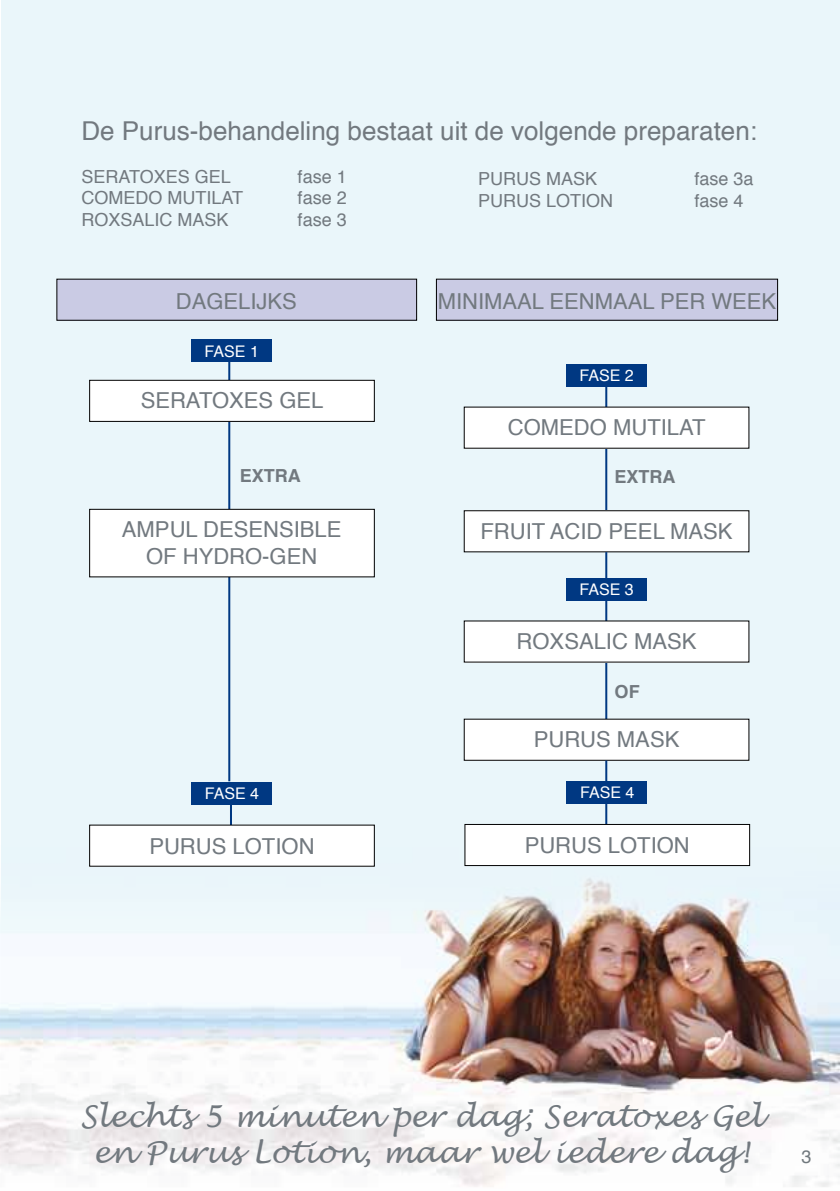
<style>
.page{position:relative;width:840px;height:1191px;background:#fff}
.page>*{position:absolute;margin:0;border:0;box-sizing:border-box;transform-origin:0 0}
.t1{font:italic 30px/36px "Lucida Handwriting";color:#72797f;text-align:center}
.t2{font:26px "Helvetica";color:#72797f}
.t3{font:22px "Helvetica";color:#72797f}
.t4{font:18px "Helvetica";color:#72797f}
.t5{font:700 18px "Helvetica";color:#72797f}
.t6{font:18px "Helvetica";color:#70787d}
.t7{font:16px "Helvetica";letter-spacing:-.055em;color:#fff}
</style>
<div class="page">
<div style="left:1px;top:0;width:838px;height:1183px;background:#eaf6fa"></div>
<img style="left:0;top:841px;width:839px;height:346px">
<hr style="left:605px;top:377px;width:2px;height:157px;background:#003882">
<hr style="left:605px;top:593px;width:2px;height:166px;background:#003882">
<hr style="left:228px;top:361px;width:2px;height:420px;background:#003882">
<div style="left:57px;top:279px;width:359px;height:41px;background:#cacbe4"></div>
<div style="left:90px;top:380px;width:284px;height:41px;background:#fff"></div>
<div style="left:89px;top:380px;width:285px;height:42px;border:1px solid #000"></div>
<div style="left:90px;top:509px;width:284px;height:68px;background:#fff"></div>
<div style="left:89px;top:509px;width:285px;height:68px;border:1px solid #000"></div>
<div style="left:436px;top:279px;width:341px;height:41px;background:#cacbe4"></div>
<div style="left:464px;top:407px;width:284px;height:41px;background:#fff"></div>
<div style="left:464px;top:621px;width:284px;height:41px;background:#fff"></div>
<div style="left:464px;top:511px;width:284px;height:41px;background:#fff"></div>
<div style="left:464px;top:719px;width:284px;height:41px;background:#fff"></div>
<div style="left:191px;top:340px;width:80px;height:22px;background:#003882"></div>
<div style="left:565px;top:364px;width:81px;height:22px;background:#003882"></div>
<hr style="left:605px;top:803px;width:2px;height:53px;background:#003882">
<div style="left:464px;top:824px;width:285px;height:41px;background:#fff"></div>
<div style="left:464px;top:824px;width:285px;height:41px;border:1px solid #000"></div>
<hr style="left:605px;top:760px;width:2px;height:21px;background:#003882">
<div style="left:566px;top:781px;width:80px;height:22px;background:#003882"></div>
<hr style="left:605px;top:552px;width:2px;height:26px;background:#003882">
<div style="left:565px;top:578px;width:81px;height:22px;background:#003882"></div>
<hr style="left:230px;top:804px;width:2px;height:52px;background:#003882">
<div style="left:90px;top:825px;width:284px;height:41px;background:#fff"></div>
<div style="left:191px;top:782px;width:80px;height:22px;background:#003882"></div>
<p class="t2" style="left:81px;top:110px;width:676px">DE PURUS-BEHANDELING BESTAAT UIT DE VOLGENDE PREPARATEN:</p>
<p class="t4" style="left:81px;top:163px;width:151px">SERATOXES GEL</p>
<p class="t4" style="left:297px;top:163px;width:51px">FASE 1</p>
<p class="t4" style="left:81px;top:184px;width:163px">COMEDO MUTILAT</p>
<p class="t4" style="left:297px;top:184px;width:51px">FASE 2</p>
<p class="t4" style="left:81px;top:206px;width:149px">ROXSALIC MASK</p>
<p class="t4" style="left:297px;top:206px;width:51px">FASE 3</p>
<p class="t4" style="left:478px;top:165px;width:121px">PURUS MASK</p>
<p class="t4" style="left:694px;top:165px;width:61px">FASE 3A</p>
<p class="t4" style="left:478px;top:187px;width:130px">PURUS LOTION</p>
<p class="t4" style="left:694px;top:187px;width:51px">FASE 4</p>
<p class="t3" style="left:176px;top:284px;width:30px">DAGELIJKS</p>
<p class="t3" style="left:437px;top:284px;width:173px">MINIMAAL EENMAAL</p>
<p class="t3" style="left:659px;top:284px;width:16px">PER</p>
<p class="t3" style="left:711px;top:284px;width:18px">WEEK</p>
<p class="t7" style="left:204px;top:339px;width:21px">FASE</p>
<p class="t7" style="left:250px;top:339px;width:10px">1</p>
<p class="t7" style="left:579px;top:363px;width:21px">FASE</p>
<p class="t7" style="left:624px;top:363px;width:10px">2</p>
<p class="t3" style="left:141px;top:384px;width:16px">SERATOXES</p>
<p class="t3" style="left:279px;top:384px;width:16px">GEL</p>
<p class="t3" style="left:507px;top:410px;width:18px">COMEDO</p>
<p class="t3" style="left:612px;top:410px;width:14px">MUTILAT</p>
<p class="t5" style="left:240px;top:461px;width:63px">EXTRA</p>
<p class="t5" style="left:614px;top:462px;width:63px">EXTRA</p>
<p class="t3" style="left:122px;top:513px;width:17px">AMPUL</p>
<p class="t3" style="left:203px;top:513px;width:16px">DESE</p>
<p class="t3" style="left:263px;top:513px;width:65px">NSI BLE</p>
<p class="t3" style="left:146px;top:539px;width:84px">OF HYDRO</p>
<p class="t3" style="left:262px;top:539px;width:56px">-GEN</p>
<p class="t3" style="left:480px;top:514px;width:27px">FRUIT</p>
<p class="t3" style="left:549px;top:514px;width:14px">ACID</p>
<p class="t3" style="left:608px;top:514px;width:15px">PEEL</p>
<p class="t3" style="left:669px;top:514px;width:17px">MASK</p>
<p class="t7" style="left:579px;top:577px;width:21px">FASE</p>
<p class="t7" style="left:624px;top:577px;width:10px">3</p>
<p class="t3" style="left:516px;top:624px;width:181px">ROXSALIC MASK</p>
<p class="t5" style="left:614px;top:677px;width:27px">OF</p>
<p class="t3" style="left:533px;top:722px;width:100px">PURUS MASK</p>
<p class="t7" style="left:205px;top:781px;width:21px">FASE</p>
<p class="t7" style="left:250px;top:781px;width:10px">4</p>
<p class="t7" style="left:580px;top:780px;width:21px">FASE</p>
<p class="t7" style="left:625px;top:780px;width:10px">4</p>
<p class="t3" style="left:149px;top:829px;width:163px">PURUS LOTION</p>
<p class="t3" style="left:524px;top:828px;width:163px">PURUS LOTION</p>
<h1 class="t1" style="left:80px;top:1099px;width:683px">Slechts 5 minuten per dag; Seratoxes Gel en Purus Lotion, maar wel iedere dag!</h1>
<p class="t6" style="left:801px;top:1142px;width:12px">3</p>
</div>
